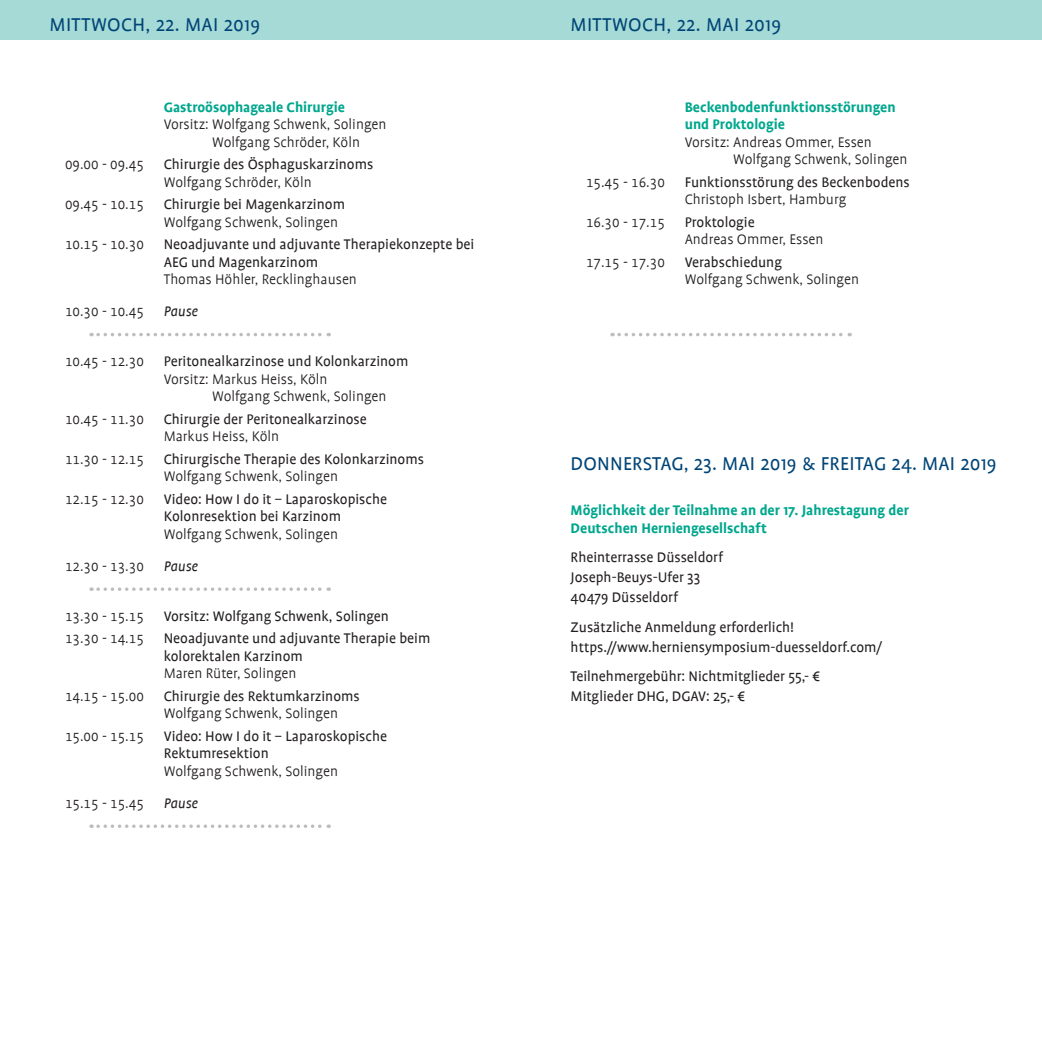
<style>
.page{position:relative;width:1042px;height:1042px;background:#fff}
.page>*{position:absolute;margin:0;border:0;box-sizing:border-box;transform-origin:0 0}
.t1{font:21px "Profile";letter-spacing:.01em;color:#004577}
.t2{font:15.75px/17.5px "Profile";color:#231f20}
.t3{font:300 15.75px/17.5px "Profile";color:#231f20}
.t4{font:300 15.75px "Profile SC";color:#231f20}
.t5{font:700 15.75px/17.5px "Profile";color:#00a78e}
.t6{font:italic 15.75px "Profile";color:#231f20}
</style>
<div class="page">
<div style="left:0;top:0;width:1042px;height:40px;background:#a6dad6"></div>
<svg style="left:98px;top:333px;width:231px;height:3px"></svg>
<svg style="left:98px;top:587px;width:231px;height:4px"></svg>
<svg style="left:98px;top:824px;width:231px;height:4px"></svg>
<svg style="left:619px;top:333px;width:231px;height:3px"></svg>
<h1 class="t1" style="left:50px;top:14px;width:212px">MITTWOCH, 22. MAI 2019</h1>
<h1 class="t1" style="left:570px;top:14px;width:212px">MITTWOCH, 22. MAI 2019</h1>
<p class="t5" style="left:164px;top:98px;width:183px">Gastroösophageale Chirurgie</p>
<p class="t3" style="left:212px;top:116px;width:176px;text-indent:-48px">Vorsitz: Wolfgang Schwenk, Solingen<br>Wolfgang Schröder, Köln</p>
<p class="t4" style="left:65px;top:156px;width:80px">09.00 - 09.45</p>
<p class="t2" style="left:164px;top:156px;width:211px">Chirurgie des Ösphaguskarzinoms</p>
<p class="t3" style="left:164px;top:173px;width:149px">Wolfgang Schröder, Köln</p>
<p class="t4" style="left:65px;top:196px;width:80px">09.45 - 10.15</p>
<p class="t2" style="left:164px;top:196px;width:183px">Chirurgie bei Magenkarzinom</p>
<p class="t3" style="left:164px;top:213px;width:176px">Wolfgang Schwenk, Solingen</p>
<p class="t4" style="left:65px;top:236px;width:80px">10.15 - 10.30</p>
<p class="t2" style="left:164px;top:236px;width:312px">Neoadjuvante und adjuvante Therapiekonzepte bei<br>AEG und Magenkarzinom</p>
<p class="t3" style="left:164px;top:271px;width:195px">Thomas Höhler, Recklinghausen</p>
<p class="t4" style="left:65px;top:304px;width:80px">10.30 - 10.45</p>
<p class="t6" style="left:164px;top:303px;width:36px">Pause</p>
<p class="t4" style="left:65px;top:353px;width:80px">10.45 - 12.30</p>
<p class="t2" style="left:164px;top:353px;width:246px">Peritonealkarzinose und Kolonkarzinom</p>
<p class="t3" style="left:212px;top:370px;width:176px;text-indent:-48px">Vorsitz: Markus Heiss, Köln<br>Wolfgang Schwenk, Solingen</p>
<p class="t4" style="left:65px;top:411px;width:80px">10.45 - 11.30</p>
<p class="t2" style="left:164px;top:410px;width:205px">Chirurgie der Peritonealkarzinose</p>
<p class="t3" style="left:164px;top:428px;width:117px">Markus Heiss, Köln</p>
<p class="t4" style="left:65px;top:451px;width:80px">11.30 - 12.15</p>
<p class="t2" style="left:164px;top:450px;width:262px">Chirurgische Therapie des Kolonkarzinoms</p>
<p class="t3" style="left:164px;top:468px;width:176px">Wolfgang Schwenk, Solingen</p>
<p class="t4" style="left:65px;top:491px;width:80px">12.15 - 12.30</p>
<p class="t2" style="left:164px;top:490px;width:225px">Video: How I do it – Laparoskopische<br>Kolonresektion bei Karzinom</p>
<p class="t3" style="left:164px;top:525px;width:176px">Wolfgang Schwenk, Solingen</p>
<p class="t4" style="left:65px;top:558px;width:80px">12.30 - 13.30</p>
<p class="t6" style="left:164px;top:558px;width:36px">Pause</p>
<p class="t4" style="left:65px;top:608px;width:80px">13.30 - 15.15</p>
<p class="t2" style="left:164px;top:607px;width:227px">Vorsitz: Wolfgang Schwenk, Solingen</p>
<p class="t4" style="left:65px;top:630px;width:80px">13.30 - 14.15</p>
<p class="t2" style="left:164px;top:630px;width:268px">Neoadjuvante und adjuvante Therapie beim kolorektalen Karzinom</p>
<p class="t3" style="left:164px;top:665px;width:134px">Maren Rüter, Solingen</p>
<p class="t4" style="left:65px;top:688px;width:80px">14.15 - 15.00</p>
<p class="t2" style="left:164px;top:687px;width:198px">Chirurgie des Rektumkarzinoms</p>
<p class="t3" style="left:164px;top:705px;width:176px">Wolfgang Schwenk, Solingen</p>
<p class="t4" style="left:65px;top:728px;width:80px">15.00 - 15.15</p>
<p class="t2" style="left:164px;top:727px;width:225px">Video: How I do it – Laparoskopische<br>Rektumresektion</p>
<p class="t3" style="left:164px;top:762px;width:176px">Wolfgang Schwenk, Solingen</p>
<p class="t4" style="left:65px;top:795px;width:80px">15.15 - 15.45</p>
<p class="t6" style="left:164px;top:795px;width:36px">Pause</p>
<p class="t5" style="left:685px;top:98px;width:212px">Beckenbodenfunktionsstörungen und Proktologie</p>
<p class="t3" style="left:733px;top:133px;width:176px;text-indent:-48px">Vorsitz: Andreas Ommer, Essen<br>Wolfgang Schwenk, Solingen</p>
<p class="t4" style="left:586px;top:174px;width:80px">15.45 - 16.30</p>
<p class="t2" style="left:685px;top:173px;width:227px">Funktionsstörung des Beckenbodens</p>
<p class="t3" style="left:685px;top:191px;width:163px">Christoph Isbert, Hamburg</p>
<p class="t4" style="left:586px;top:214px;width:80px">16.30 - 17.15</p>
<p class="t2" style="left:685px;top:213px;width:71px">Proktologie</p>
<p class="t3" style="left:685px;top:231px;width:140px">Andreas Ommer, Essen</p>
<p class="t4" style="left:586px;top:254px;width:80px">17.15 - 17.30</p>
<p class="t2" style="left:685px;top:253px;width:99px">Verabschiedung</p>
<p class="t3" style="left:685px;top:271px;width:176px">Wolfgang Schwenk, Solingen</p>
<h1 class="t1" style="left:570px;top:453px;width:428px">DONNERSTAG, 23. MAI 2019 &amp; FREITAG 24. MAI 2019</h1>
<p class="t5" style="left:570px;top:501px;width:340px">Möglichkeit der Teilnahme an der 17. Jahrestagung der<br>Deutschen Herniengesellschaft</p>
<p class="t2" style="left:570px;top:548px;width:154px;line-height:19.8px">Rheinterrasse Düsseldorf<br>Joseph-Beuys-Ufer 33<br>40479 Düsseldorf</p>
<p class="t2" style="left:570px;top:617px;width:313px;line-height:19.8px">Zusätzliche Anmeldung erforderlich! https.//www.herniensymposium-duesseldorf.com/</p>
<p class="t2" style="left:570px;top:667px;width:251px;line-height:19.8px">Teilnehmergebühr: Nichtmitglieder 55,- €<br>Mitglieder DHG, DGAV: 25,- €</p>
</div>
